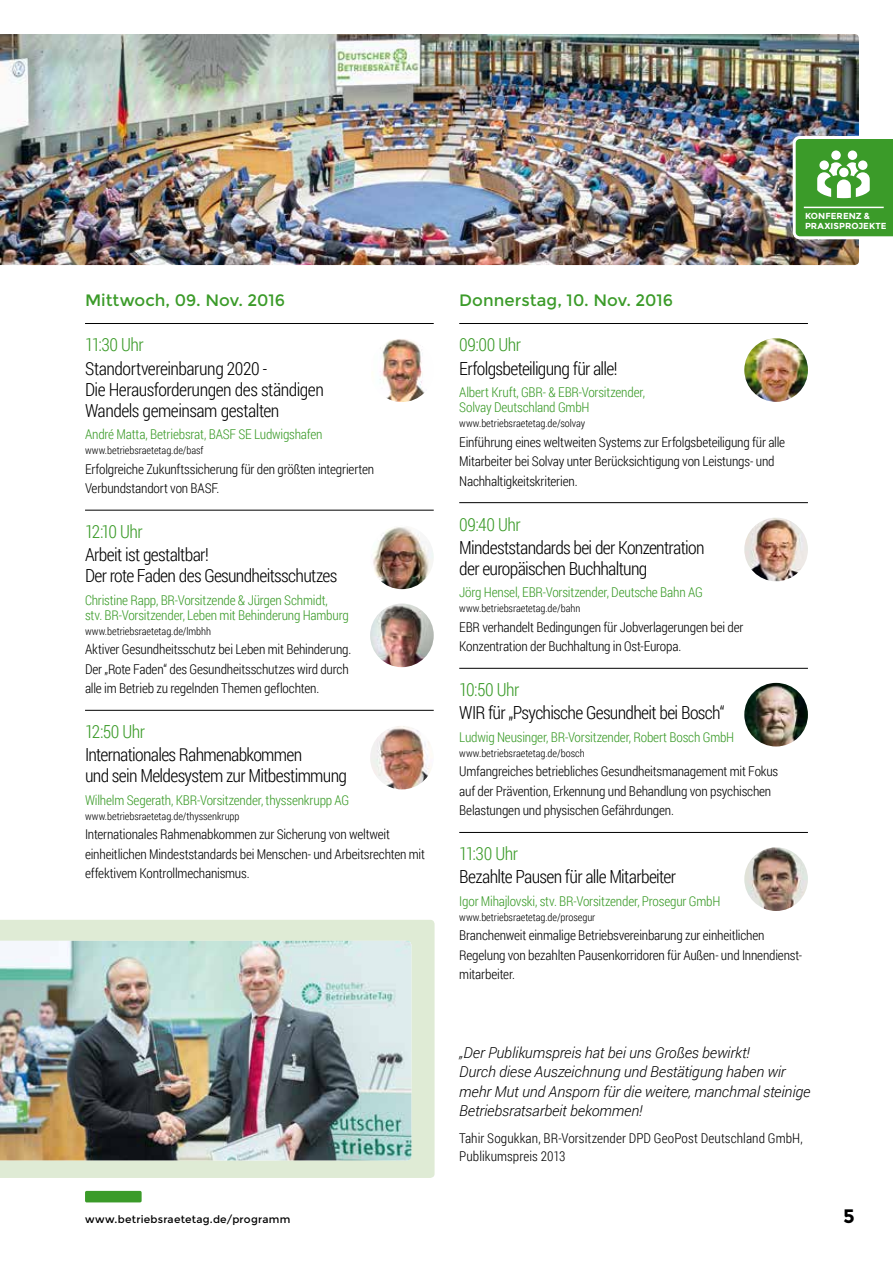
<style>
.page{position:relative;width:893px;height:1263px;background:#fff}
.page>*{position:absolute;margin:0;border:0;box-sizing:border-box;transform-origin:0 0}
.t1{font:700 19.5px "Montserrat";color:#000}
.t2{font:300 18px/21px "Roboto Condensed";letter-spacing:-.035em;color:#000}
.t3{font:300 18px "Roboto Condensed";letter-spacing:-.025em;color:#3b9b29}
.t4{font:16.5px "Montserrat";letter-spacing:.005em;color:#3b9b29}
.t5{font:italic 300 15px/19.5px "Roboto";letter-spacing:-.01em;color:#000}
.t6{font:300 13.5px/19.5px "Roboto Condensed";letter-spacing:-.015em;color:#000}
.t7{font:300 13.5px/15px "Roboto Condensed";letter-spacing:-.015em;color:#3b9b29}
.t8{font:300 13.5px/18px "Roboto Condensed";letter-spacing:.005em;color:#000}
.t9{font:300 10.5px "Roboto Condensed";color:#000}
.t10{font:10.5px "Montserrat";letter-spacing:.02em;color:#000}
.t11{font:700 8.7px/10.2px "Montserrat";letter-spacing:.005em;color:#fff}
</style>
<div class="page">
<div style="left:85px;top:1191px;width:57px;height:11px;background:#3b9b29;border-radius:2px"></div>
<div style="left:0;top:920px;width:435px;height:258px;background:#dfebd5"></div>
<img style="left:0;top:941px;width:411px;height:219px">
<hr style="left:85px;top:323px;width:349px;height:1px;background:#000">
<hr style="left:85px;top:510px;width:349px;height:1px;background:#000">
<hr style="left:85px;top:710px;width:349px;height:1px;background:#000">
<hr style="left:459px;top:323px;width:349px;height:1px;background:#000">
<hr style="left:459px;top:502px;width:349px;height:1px;background:#000">
<hr style="left:459px;top:668px;width:349px;height:1px;background:#000">
<hr style="left:459px;top:832px;width:349px;height:1px;background:#000">
<img style="left:744px;top:338px;width:64px;height:64px;border-radius:32px">
<img style="left:744px;top:518px;width:64px;height:63px;border-radius:32px">
<img style="left:744px;top:683px;width:64px;height:63px;border-radius:32px">
<img style="left:744px;top:847px;width:64px;height:64px;border-radius:32px">
<img style="left:370px;top:525px;width:64px;height:64px;border-radius:32px">
<img style="left:372px;top:339px;width:53px;height:63px">
<img style="left:370px;top:603px;width:64px;height:64px;border-radius:32px">
<img style="left:370px;top:726px;width:64px;height:63px;border-radius:32px">
<img style="left:0;top:34px;width:859px;height:231px">
<svg style="left:791px;top:134px;width:102px;height:107px"></svg>
<p class="t4" style="left:85px;top:291px;width:201px">Mittwoch, 09. Nov. 2016</p>
<p class="t4" style="left:459px;top:291px;width:215px">Donnerstag, 10. Nov. 2016</p>
<p class="t11" style="left:805px;top:210px;width:83px">KONFERENZ &amp;<br>PRAXISPROJEKTE</p>
<h2 class="t3" style="left:85px;top:332px;width:60px">11:30 Uhr</h2>
<h2 class="t2" style="left:85px;top:357px;width:240px">Standortvereinbarung 2020 -<br>Die Herausforderungen des ständigen<br>Wandels gemeinsam gestalten</h2>
<p class="t7" style="left:85px;top:426px;width:239px">André Matta, Betriebsrat, BASF SE Ludwigshafen</p>
<p class="t9" style="left:85px;top:443px;width:120px">www.betriebsraetetag.de/basf</p>
<p class="t6" style="left:85px;top:458px;width:291px">Erfolgreiche Zukunftssicherung für den größten integrierten<br>Verbundstandort von BASF.</p>
<h2 class="t3" style="left:85px;top:519px;width:59px">12:10 Uhr</h2>
<h2 class="t2" style="left:85px;top:544px;width:254px">Arbeit ist gestaltbar!<br>Der rote Faden des Gesundheitsschutzes</h2>
<p class="t7" style="left:85px;top:592px;width:265px">Christine Rapp, BR-Vorsitzende &amp; Jürgen Schmidt,<br>stv. BR-Vorsitzender, Leben mit Behinderung Hamburg</p>
<p class="t9" style="left:85px;top:624px;width:128px">www.betriebsraetetag.de/lmbhh</p>
<p class="t6" style="left:85px;top:639px;width:268px">Aktiver Gesundheitsschutz bei Leben mit Behinderung.<br>Der „Rote Faden“ des Gesundheitsschutzes wird durch alle im Betrieb zu regelnden Themen geflochten.</p>
<h2 class="t3" style="left:85px;top:719px;width:62px">12:50 Uhr</h2>
<h2 class="t2" style="left:85px;top:744px;width:264px">Internationales Rahmenabkommen<br>und sein Meldesystem zur Mitbestimmung</h2>
<p class="t7" style="left:85px;top:792px;width:266px">Wilhelm Segerath, KBR-Vorsitzender, thyssenkrupp AG</p>
<p class="t9" style="left:85px;top:809px;width:156px">www.betriebsraetetag.de/thyssenkrupp</p>
<p class="t6" style="left:85px;top:824px;width:342px">Internationales Rahmenabkommen zur Sicherung von weltweit einheitlichen Mindeststandards bei Menschen- und Arbeitsrechten mit effektivem Kontrollmechanismus.</p>
<h2 class="t3" style="left:459px;top:332px;width:63px">09:00 Uhr</h2>
<h2 class="t2" style="left:459px;top:357px;width:160px">Erfolgsbeteiligung für alle!</h2>
<p class="t7" style="left:459px;top:384px;width:187px">Albert Kruft, GBR- &amp; EBR-Vorsitzender,<br>Solvay Deutschland GmbH</p>
<p class="t9" style="left:459px;top:416px;width:127px">www.betriebsraetetag.de/solvay</p>
<p class="t6" style="left:459px;top:431px;width:327px">Einführung eines weltweiten Systems zur Erfolgsbeteiligung für alle<br>Mitarbeiter bei Solvay unter Berücksichtigung von Leistungs- und<br>Nachhaltigkeitskriterien.</p>
<h2 class="t3" style="left:459px;top:512px;width:63px">09:40 Uhr</h2>
<h2 class="t2" style="left:459px;top:536px;width:247px">Mindeststandards bei der Konzentration der europäischen Buchhaltung</h2>
<p class="t7" style="left:459px;top:584px;width:245px">Jörg Hensel, EBR-Vorsitzender, Deutsche Bahn AG</p>
<p class="t9" style="left:459px;top:601px;width:123px">www.betriebsraetetag.de/bahn</p>
<p class="t6" style="left:459px;top:617px;width:286px">EBR verhandelt Bedingungen für Jobverlagerungen bei der<br>Konzentration der Buchhaltung in Ost-Europa.</p>
<h2 class="t3" style="left:459px;top:677px;width:62px">10:50 Uhr</h2>
<h2 class="t2" style="left:459px;top:702px;width:267px">WIR für „Psychische Gesundheit bei Bosch“</h2>
<p class="t7" style="left:459px;top:729px;width:277px">Ludwig Neusinger, BR-Vorsitzender, Robert Bosch GmbH</p>
<p class="t9" style="left:459px;top:746px;width:127px">www.betriebsraetetag.de/bosch</p>
<p class="t6" style="left:459px;top:761px;width:321px">Umfangreiches betriebliches Gesundheitsmanagement mit Fokus auf der Prävention, Erkennung und Behandlung von psychischen<br>Belastungen und physischen Gefährdungen.</p>
<h2 class="t3" style="left:459px;top:841px;width:60px">11:30 Uhr</h2>
<h2 class="t2" style="left:459px;top:866px;width:218px">Bezahlte Pausen für alle Mitarbeiter</h2>
<p class="t7" style="left:459px;top:893px;width:263px">Igor Mihajlovski, stv. BR-Vorsitzender, Prosegur GmbH</p>
<p class="t9" style="left:459px;top:910px;width:138px">www.betriebsraetetag.de/prosegur</p>
<p class="t6" style="left:459px;top:925px;width:344px">Branchenweit einmalige Betriebsvereinbarung zur einheitlichen<br>Regelung von bezahlten Pausenkorridoren für Außen- und Innendienst&shy;mitarbeiter.</p>
<p class="t5" style="left:459px;top:1042px;width:353px">„Der Publikumspreis hat bei uns Großes bewirkt!<br>Durch diese Auszeichnung und Bestätigung haben wir mehr Mut und Ansporn für die weitere, manchmal steinige Betriebsratsarbeit bekommen!</p>
<p class="t8" style="left:459px;top:1128px;width:345px">Tahir Sogukkan, BR-Vorsitzender DPD GeoPost Deutschland GmbH,<br>Publikumspreis 2013</p>
<p class="t10" style="left:85px;top:1214px;width:207px">www.betriebsraetetag.de/programm</p>
<h1 class="t1" style="left:843px;top:1205px;width:13px">5</h1>
</div>
